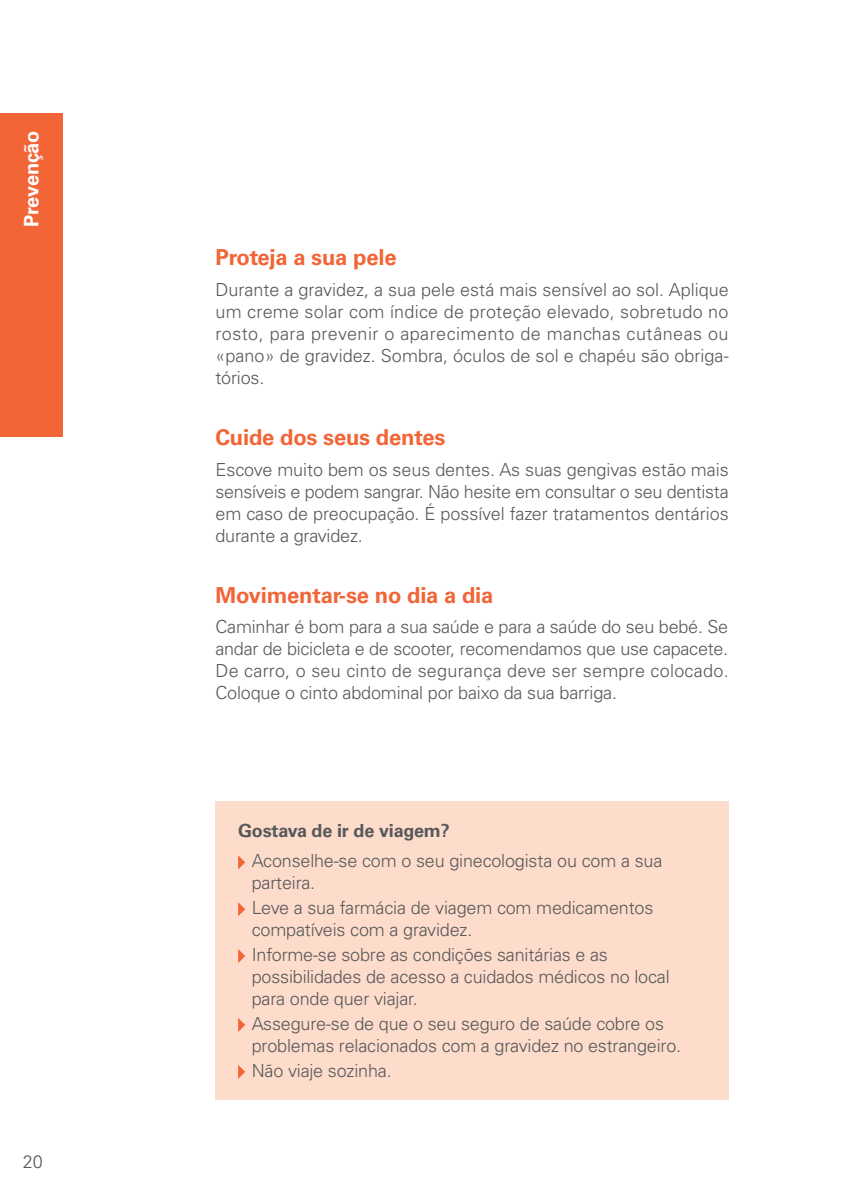
<style>
.page{position:relative;width:842px;height:1191px;background:#fff}
.page>*{position:absolute;margin:0;border:0;box-sizing:border-box;transform-origin:0 0}
.t1{font:700 22px "Univers LT Std";letter-spacing:-.01em;color:#f26537}
.t2{font:700 20px "Univers LT Std";letter-spacing:-.01em;color:#fff}
.t3{font:300 18px/22px "Univers LT Std";letter-spacing:-.01em;color:#57585a}
.t4{font:700 18px "Univers LT Std";letter-spacing:-.01em;color:#57585a}
</style>
<div class="page">
<div style="left:0;top:113px;width:62px;height:324px;background:#f26537"></div>
<div style="left:215px;top:801px;width:514px;height:298px;background:#fddccb"></div>
<svg style="left:238px;top:855px;width:7px;height:14px"></svg>
<svg style="left:238px;top:902px;width:7px;height:14px"></svg>
<svg style="left:238px;top:949px;width:7px;height:14px"></svg>
<svg style="left:238px;top:1018px;width:7px;height:14px"></svg>
<svg style="left:238px;top:1065px;width:7px;height:13px"></svg>
<p class="t2" style="left:20px;top:227px;width:98px;rotate:-90deg">Prevenção</p>
<p class="t3" style="left:23px;top:1151px;width:22px">20</p>
<p class="t1" style="left:215px;top:245px;width:183px">Proteja a sua pele</p>
<p class="t3" style="left:215px;top:279px;width:515px;text-align:justify">Durante a gravidez, a sua pele está mais sensível ao sol. Aplique um creme solar com índice de proteção elevado, sobretudo no rosto, para prevenir o aparecimento de manchas cutâneas ou «pano» de gravidez. Sombra, óculos de sol e chapéu são obriga&shy;tórios.</p>
<p class="t1" style="left:215px;top:424px;width:231px">Cuide dos seus dentes</p>
<p class="t3" style="left:215px;top:458px;width:515px;text-align:justify">Escove muito bem os seus dentes. As suas gengivas estão mais sensíveis e podem sangrar. Não hesite em consultar o seu dentista em caso de preocupação. É possível fazer tratamentos dentários durante a gravidez.</p>
<p class="t1" style="left:215px;top:582px;width:279px">Movimentar-se no dia a dia</p>
<p class="t3" style="left:215px;top:616px;width:515px;text-align:justify">Caminhar é bom para a sua saúde e para a saúde do seu bebé. Se andar de bicicleta e de scooter, recomendamos que use capacete.<br>De carro, o seu cinto de segurança deve ser sempre colocado.<br>Coloque o cinto abdominal por baixo da sua barriga.</p>
<p class="t4" style="left:238px;top:820px;width:213px">Gostava de ir de viagem?</p>
<p class="t3" style="left:252px;top:850px;width:412px">Aconselhe-se com o seu ginecologista ou com a sua parteira.</p>
<p class="t3" style="left:252px;top:897px;width:403px">Leve a sua farmácia de viagem com medicamentos compatíveis com a gravidez.</p>
<p class="t3" style="left:252px;top:943px;width:419px">Informe-se sobre as condições sanitárias e as possibilidades de acesso a cuidados médicos no local para onde quer viajar.</p>
<p class="t3" style="left:252px;top:1012px;width:431px">Assegure-se de que o seu seguro de saúde cobre os problemas relacionados com a gravidez no estrangeiro.</p>
<p class="t3" style="left:252px;top:1059px;width:141px">Não viaje sozinha.</p>
</div>
